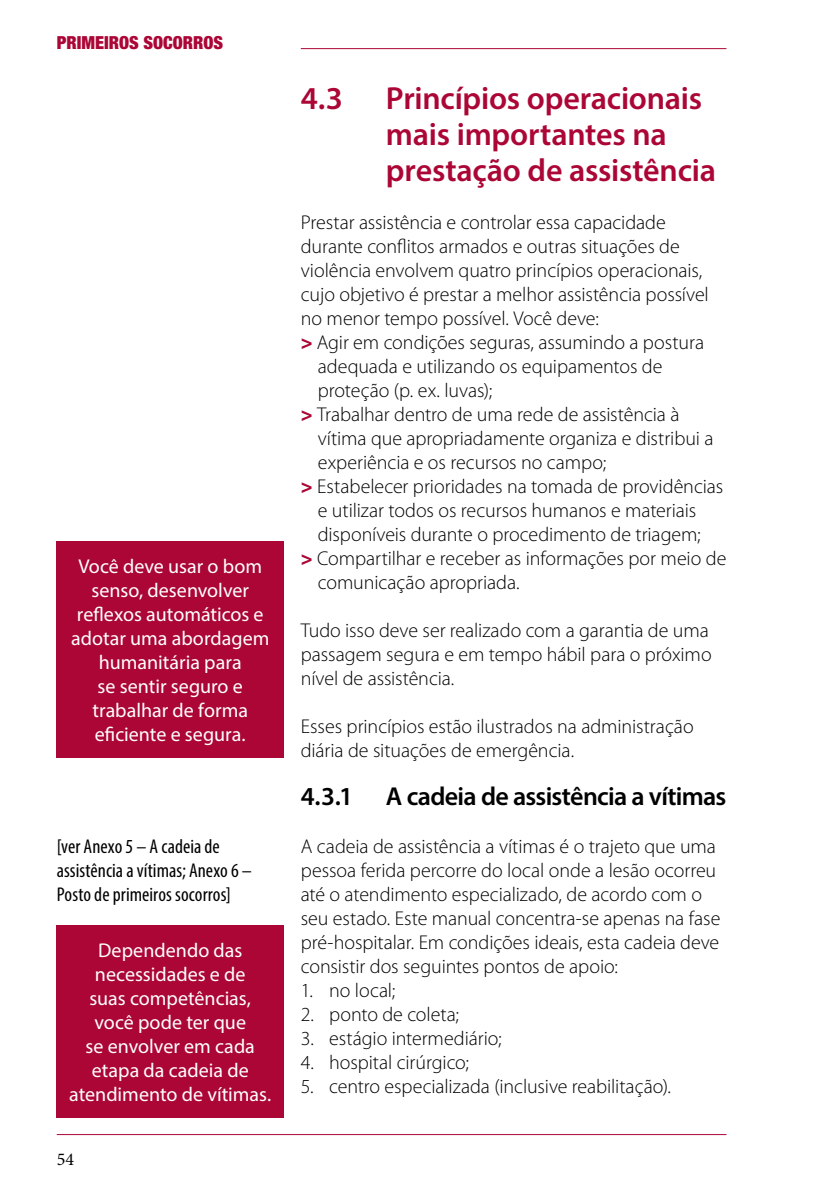
<style>
.page{position:relative;width:840px;height:1191px;background:#fff}
.page>*{position:absolute;margin:0;border:0;box-sizing:border-box;transform-origin:0 0}
.t1{font:600 32px/36px "Myriad Pro";letter-spacing:-.01em;color:#ab0635}
.t2{font:600 26px "Myriad Pro";letter-spacing:-.03em;color:#000}
.t3{font:300 20px/24px "Myriad Pro";letter-spacing:-.005em;color:#000}
.t4{font:20px/24px "Myriad Pro";color:#fff;text-align:center}
.t5{font:condensed 20px/24px "Myriad Pro";letter-spacing:.005em;color:#000}
.t6{font:900 condensed 18px "Helvetica Neue LT Std";color:#ab0635}
.t7{font:18px "Minion Pro";color:#000}
.s1{font-weight:900;color:#ab0635}
</style>
<div class="page">
<hr style="left:300px;top:48px;width:426px;height:1px;background:#ab0635">
<hr style="left:57px;top:1134px;width:669px;height:1px;background:#ab0635">
<div style="left:57px;top:541px;width:226px;height:217px;background:#ab0635"></div>
<div style="left:57px;top:925px;width:226px;height:192px;background:#ab0635"></div>
<p class="t6" style="left:57px;top:31px;width:168px">PRIMEIROS SOCORROS</p>
<p class="t4" style="left:71px;top:554px;width:200px">Você deve usar o bom senso, desenvolver reflexos automáticos e adotar uma abordagem humanitária para<br>se sentir seguro e trabalhar de forma eficiente e segura.</p>
<p class="t5" style="left:57px;top:834px;width:196px">[ver Anexo 5 – A cadeia de assistência a vítimas; Anexo 6 –<br>Posto de primeiros socorros]</p>
<p class="t4" style="left:69px;top:938px;width:203px">Dependendo das necessidades e de<br>suas competências, você pode ter que<br>se envolver em cada etapa da cadeia de atendimento de vítimas.</p>
<p class="t7" style="left:57px;top:1147px;width:19px">54</p>
<h1 class="t1" style="left:300px;top:79px;width:44px">4.3</h1>
<h1 class="t1" style="left:386px;top:79px;width:331px">Princípios operacionais mais importantes na prestação de assistência</h1>
<p class="t3" style="left:300px;top:210px;width:366px">Prestar assistência e controlar essa capacidade</p>
<p class="t3" style="left:300px;top:234px;width:380px">durante conflitos armados e outras situações de</p>
<p class="t3" style="left:300px;top:258px;width:403px">violência envolvem quatro princípios operacionais,</p>
<p class="t3" style="left:300px;top:282px;width:409px">cujo objetivo é prestar a melhor assistência possível</p>
<p class="t3" style="left:300px;top:306px;width:299px">no menor tempo possível. Você deve:</p>
<p class="t3" style="left:300px;top:330px;width:404px"><span class="s1">&gt;</span> Agir em condições seguras, assumindo a postura</p>
<p class="t3" style="left:317px;top:354px;width:346px">adequada e utilizando os equipamentos de</p>
<p class="t3" style="left:317px;top:378px;width:176px">proteção (p. ex. luvas);</p>
<p class="t3" style="left:300px;top:402px;width:380px"><span class="s1">&gt;</span> Trabalhar dentro de uma rede de assistência à</p>
<p class="t3" style="left:317px;top:426px;width:397px">vítima que apropriadamente organiza e distribui a</p>
<p class="t3" style="left:317px;top:450px;width:290px">experiência e os recursos no campo;</p>
<p class="t3" style="left:300px;top:474px;width:423px"><span class="s1">&gt;</span> Estabelecer prioridades na tomada de providências</p>
<p class="t3" style="left:317px;top:498px;width:379px">e utilizar todos os recursos humanos e materiais</p>
<p class="t3" style="left:317px;top:522px;width:384px">disponíveis durante o procedimento de triagem;</p>
<p class="t3" style="left:300px;top:546px;width:427px"><span class="s1">&gt;</span> Compartilhar e receber as informações por meio de</p>
<p class="t3" style="left:317px;top:570px;width:203px">comunicação apropriada.</p>
<p class="t3" style="left:300px;top:618px;width:412px">Tudo isso deve ser realizado com a garantia de uma passagem segura e em tempo hábil para o próximo nível de assistência.</p>
<p class="t3" style="left:300px;top:714px;width:394px">Esses princípios estão ilustrados na administração diária de situações de emergência.</p>
<h2 class="t2" style="left:300px;top:780px;width:54px">4.3.1</h2>
<h2 class="t2" style="left:386px;top:780px;width:342px">A cadeia de assistência a vítimas</h2>
<p class="t3" style="left:300px;top:834px;width:421px">A cadeia de assistência a vítimas é o trajeto que uma pessoa ferida percorre do local onde a lesão ocorreu até o atendimento especializado, de acordo com o seu estado. Este manual concentra-se apenas na fase pré-hospitalar. Em condições ideais, esta cadeia deve consistir dos seguintes pontos de apoio:</p>
<p class="t3" style="left:300px;top:978px;width:96px">1. no local;</p>
<p class="t3" style="left:300px;top:1002px;width:160px">2. ponto de coleta;</p>
<p class="t3" style="left:300px;top:1026px;width:202px">3. estágio intermediário;</p>
<p class="t3" style="left:300px;top:1050px;width:170px">4. hospital cirúrgico;</p>
<p class="t3" style="left:300px;top:1074px;width:371px">5. centro especializada (inclusive reabilitação).</p>
</div>
